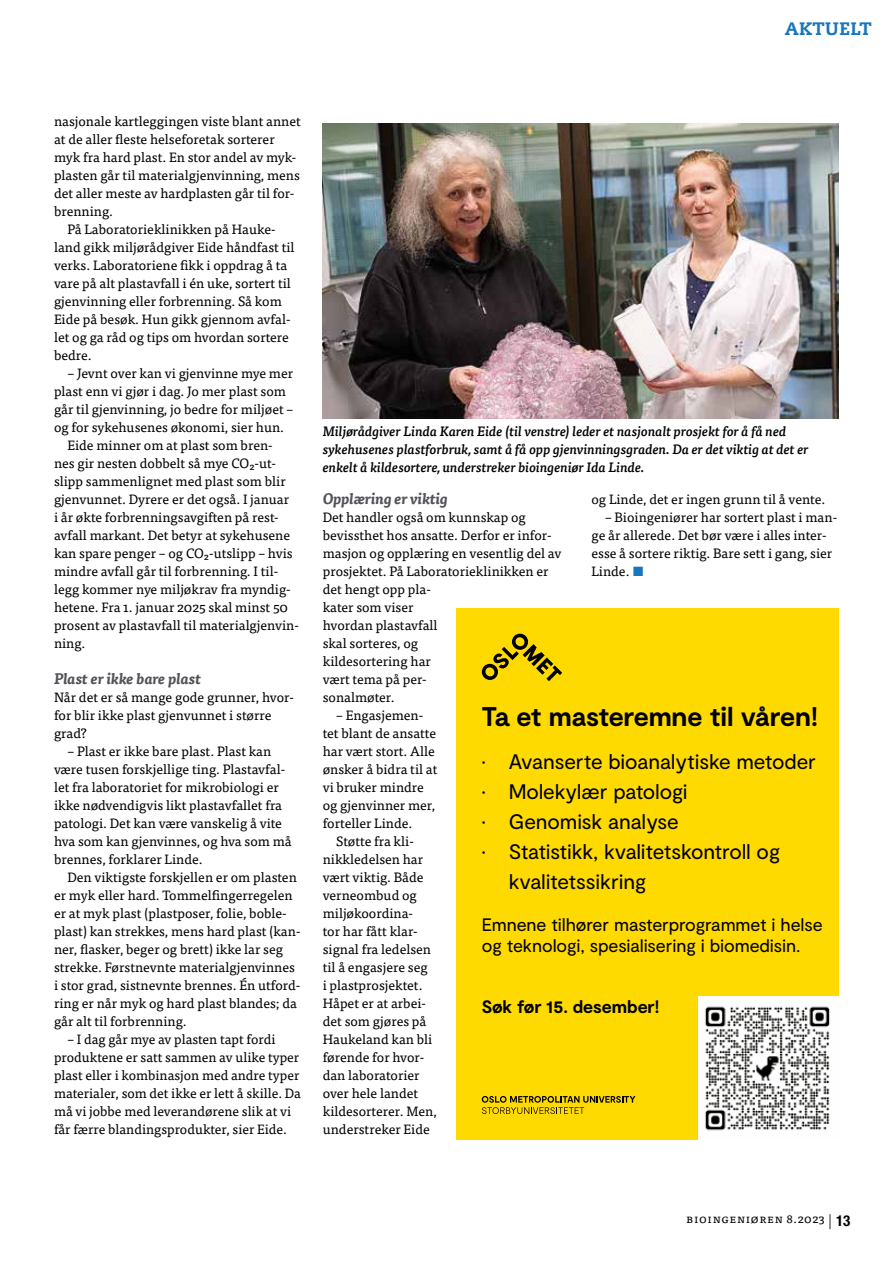
<style>
.page{position:relative;width:893px;height:1263px;background:#fff}
.page>*{position:absolute;margin:0;border:0;box-sizing:border-box;transform-origin:0 0}
.t1{font:700 27px "Moderat";letter-spacing:-.005em;color:#000}
.t2{font:21px/30px "Moderat";letter-spacing:-.01em;color:#000}
.t3{font:18px/21px "Moderat";letter-spacing:-.005em;color:#000}
.t4{font:700 18px "Moderat";letter-spacing:-.005em;color:#000}
.t5{font:800 18px "Caecilia LT Std";letter-spacing:.02em;color:#1776bc}
.t6{font:italic 700 15px "Tisa Pro";color:#545158}
.t7{font:13.5px/18px "Tisa Pro";color:#000}
.t8{font:italic 500 13.5px/18px "Tisa Pro";color:#000}
.t9{font:12px "Tisa Pro";letter-spacing:.05em;color:#000}
.s1{color:#1776bc}
.s2{font-family:"Helvetica Neue LT Pro";font-weight:300;font-size:15px}
.s3{font-family:"Helvetica Neue LT Pro";font-weight:700;font-stretch:condensed;font-size:15px}
</style>
<div class="page">
<div style="left:456px;top:608px;width:383px;height:532px;background:#ffda00"></div>
<svg style="left:481px;top:633px;width:81px;height:48px"></svg>
<svg style="left:482px;top:1096px;width:153px;height:18px"></svg>
<img style="left:698px;top:996px;width:141px;height:143px">
<img style="left:323px;top:123px;width:516px;height:296px">
<h3 class="t5" style="left:785px;top:18px;width:88px">AKTUELT</h3>
<p class="t7" style="left:54px;top:111px;width:248px">nasjonale kartleggingen viste blant annet</p>
<p class="t7" style="left:54px;top:129px;width:222px">at de aller fleste helseforetak sorterer</p>
<p class="t7" style="left:54px;top:147px;width:243px">myk fra hard plast. En stor andel av myk-</p>
<p class="t7" style="left:54px;top:165px;width:247px">plasten går til materialgjenvinning, mens</p>
<p class="t7" style="left:54px;top:183px;width:241px">det aller meste av hardplasten går til for-</p>
<p class="t7" style="left:54px;top:201px;width:60px">brenning.</p>
<p class="t7" style="left:68px;top:219px;width:208px">På Laboratorieklinikken på Hauke-</p>
<p class="t7" style="left:54px;top:237px;width:242px">land gikk miljørådgiver Eide håndfast til</p>
<p class="t7" style="left:54px;top:255px;width:235px">verks. Laboratoriene fikk i oppdrag å ta</p>
<p class="t7" style="left:54px;top:273px;width:238px">vare på alt plastavfall i én uke, sortert til</p>
<p class="t7" style="left:54px;top:291px;width:229px">gjenvinning eller forbrenning. Så kom</p>
<p class="t7" style="left:54px;top:309px;width:237px">Eide på besøk. Hun gikk gjennom avfal-</p>
<p class="t7" style="left:54px;top:327px;width:236px">let og ga råd og tips om hvordan sortere</p>
<p class="t7" style="left:54px;top:345px;width:39px">bedre.</p>
<p class="t7" style="left:67px;top:363px;width:227px">– Jevnt over kan vi gjenvinne mye mer</p>
<p class="t7" style="left:54px;top:381px;width:233px">plast enn vi gjør i dag. Jo mer plast som</p>
<p class="t7" style="left:54px;top:399px;width:241px">går til gjenvinning, jo bedre for miljøet –</p>
<p class="t7" style="left:54px;top:417px;width:232px">og for sykehusenes økonomi, sier hun.</p>
<p class="t7" style="left:67px;top:435px;width:205px">Eide minner om at plast som bren-</p>
<p class="t7" style="left:54px;top:453px;width:222px">nes gir nesten dobbelt så mye CO2-ut-</p>
<p class="t7" style="left:54px;top:471px;width:233px">slipp sammenlignet med plast som blir</p>
<p class="t7" style="left:54px;top:489px;width:237px">gjenvunnet. Dyrere er det også. I januar</p>
<p class="t7" style="left:54px;top:507px;width:225px">i år økte forbrenningsavgiften på rest-</p>
<p class="t7" style="left:54px;top:525px;width:238px">avfall markant. Det betyr at sykehusene</p>
<p class="t7" style="left:54px;top:543px;width:240px">kan spare penger – og CO2-utslipp – hvis</p>
<p class="t7" style="left:54px;top:561px;width:224px">mindre avfall går til forbrenning. I til-</p>
<p class="t7" style="left:54px;top:579px;width:237px">legg kommer nye miljøkrav fra myndig-</p>
<p class="t7" style="left:54px;top:597px;width:236px">hetene. Fra 1. januar 2025 skal minst 50</p>
<p class="t7" style="left:54px;top:615px;width:245px">prosent av plastavfall til materialgjenvin-</p>
<p class="t7" style="left:54px;top:633px;width:33px">ning.</p>
<p class="t6" style="left:54px;top:667px;width:149px">Plast er ikke bare plast</p>
<p class="t7" style="left:54px;top:687px;width:240px">Når det er så mange gode grunner, hvor&shy;for blir ikke plast gjenvunnet i større grad?</p>
<p class="t7" style="left:54px;top:741px;width:239px;text-indent:14px">– Plast er ikke bare plast. Plast kan være tusen forskjellige ting. Plastavfal&shy;let fra laboratoriet for mikrobiologi er ikke nødvendigvis likt plastavfallet fra patologi. Det kan være vanskelig å vite hva som kan gjenvinnes, og hva som må brennes, forklarer Linde.</p>
<p class="t7" style="left:54px;top:867px;width:247px;text-indent:14px">Den viktigste forskjellen er om plasten er myk eller hard. Tommelfingerregelen er at myk plast (plastposer, folie, boble&shy;plast) kan strekkes, mens hard plast (kan&shy;ner, flasker, beger og brett) ikke lar seg strekke. Førstnevnte materialgjenvinnes i stor grad, sistnevnte brennes. Én utford&shy;ring er når myk og hard plast blandes; da går alt til forbrenning.</p>
<p class="t7" style="left:54px;top:1029px;width:248px;text-indent:13px">– I dag går mye av plasten tapt fordi produktene er satt sammen av ulike typer plast eller i kombinasjon med andre typer materialer, som det ikke er lett å skille. Da må vi jobbe med leverandørene slik at vi får færre blandingsprodukter, sier Eide.</p>
<p class="t8" style="left:323px;top:422px;width:487px">Miljørådgiver Linda Karen Eide (til venstre) leder et nasjonalt prosjekt for å få ned sykehusenes plastforbruk, samt å få opp gjenvinningsgraden. Da er det viktig at det er enkelt å kildesortere, understreker bioingeniør Ida Linde.</p>
<p class="t6" style="left:323px;top:487px;width:127px">Opplæring er viktig</p>
<p class="t7" style="left:323px;top:507px;width:240px">Det handler også om kunnskap og bevissthet hos ansatte. Derfor er infor&shy;masjon og opplæring en vesentlig del av prosjektet. På Laboratorieklinikken er det hengt opp pla-<br>kater som viser<br>hvordan plastavfall<br>skal sorteres, og<br>kildesortering har<br>vært tema på per-<br>sonalmøter.</p>
<p class="t7" style="left:336px;top:705px;width:87px">– Engasjemen-</p>
<p class="t7" style="left:323px;top:723px;width:115px">tet blant de ansatte</p>
<p class="t7" style="left:323px;top:741px;width:114px">har vært stort. Alle</p>
<p class="t7" style="left:323px;top:759px;width:116px">ønsker å bidra til at</p>
<p class="t7" style="left:323px;top:777px;width:103px">vi bruker mindre</p>
<p class="t7" style="left:323px;top:795px;width:114px">og gjenvinner mer,</p>
<p class="t7" style="left:323px;top:813px;width:91px">forteller Linde.</p>
<p class="t7" style="left:336px;top:831px;width:78px">Støtte fra kli-</p>
<p class="t7" style="left:323px;top:849px;width:102px">nikkledelsen har</p>
<p class="t7" style="left:323px;top:867px;width:102px">vært viktig. Både</p>
<p class="t7" style="left:323px;top:885px;width:96px">verneombud og</p>
<p class="t7" style="left:323px;top:903px;width:91px">miljøkoordina-</p>
<p class="t7" style="left:323px;top:921px;width:95px">tor har fått klar-</p>
<p class="t7" style="left:323px;top:939px;width:110px">signal fra ledelsen</p>
<p class="t7" style="left:323px;top:957px;width:106px">til å engasjere seg</p>
<p class="t7" style="left:323px;top:975px;width:101px">i plastprosjektet.</p>
<p class="t7" style="left:323px;top:993px;width:104px">Håpet er at arbei-</p>
<p class="t7" style="left:323px;top:1011px;width:105px">det som gjøres på</p>
<p class="t7" style="left:323px;top:1029px;width:111px">Haukeland kan bli</p>
<p class="t7" style="left:323px;top:1047px;width:102px">førende for hvor-</p>
<p class="t7" style="left:323px;top:1065px;width:98px">dan laboratorier</p>
<p class="t7" style="left:323px;top:1083px;width:97px">over hele landet</p>
<p class="t7" style="left:323px;top:1101px;width:116px">kildesorterer. Men,</p>
<p class="t7" style="left:323px;top:1119px;width:109px">understreker Eide</p>
<p class="t7" style="left:591px;top:489px;width:235px">og Linde, det er ingen grunn til å vente.</p>
<p class="t7" style="left:591px;top:507px;width:246px;text-indent:14px">– Bioingeniører har sortert plast i man&shy;ge år allerede. Det bør være i alles inter&shy;esse å sortere riktig. Bare sett i gang, sier Linde. <span class="s1">■</span></p>
<h1 class="t1" style="left:482px;top:699px;width:338px">Ta et masteremne til våren!</h1>
<h2 class="t2" style="left:482px;top:746px;width:336px">• Avanserte bioanalytiske metoder</h2>
<h2 class="t2" style="left:482px;top:776px;width:207px">• Molekylær patologi</h2>
<h2 class="t2" style="left:482px;top:806px;width:198px">• Genomisk analyse</h2>
<h2 class="t2" style="left:509px;top:836px;width:273px;text-indent:-27px">• Statistikk, kvalitetskontroll og kvalitetssikring</h2>
<h3 class="t3" style="left:482px;top:915px;width:342px">Emnene tilhører masterprogrammet i helse og teknologi, spesialisering i biomedisin.</h3>
<h3 class="t4" style="left:482px;top:995px;width:179px">Søk før 15. desember!</h3>
<p class="t9" style="left:686px;top:1209px;width:166px">Bioingeniøren 8.2023 <span class="s2">|</span> <span class="s3">13</span></p>
</div>
